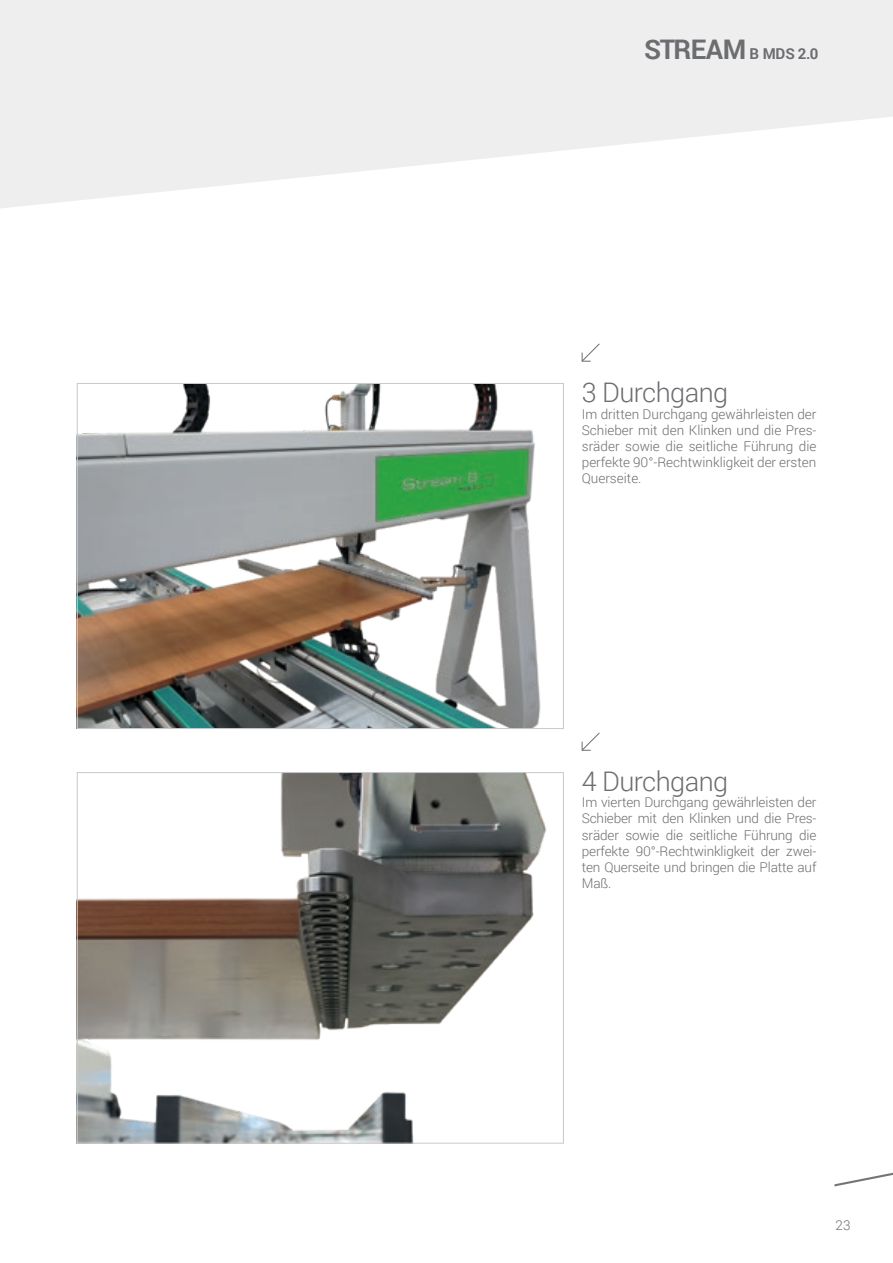
<style>
.page{position:relative;width:893px;height:1263px;background:#fff}
.page>*{position:absolute;margin:0;border:0;box-sizing:border-box;transform-origin:0 0}
.t1{font:300 27px "Roboto";letter-spacing:-.02em;color:#6c6d70}
.t2{font:700 15px "Roboto";color:#6c6d70}
.t3{font:300 13.5px/16.2px "Roboto";letter-spacing:-.01em;color:#6c6d70;text-align:justify}
.s1{font-size:27px}
</style>
<div class="page">
<svg style="left:834px;top:1172px;width:59px;height:14px"></svg>
<svg style="left:0;top:0;width:893px;height:208px;fill:#eeeeef"></svg>
<img style="left:79px;top:385px;width:462px;height:342px">
<img style="left:79px;top:774px;width:468px;height:367px">
<svg style="left:581px;top:343px;width:19px;height:19px"></svg>
<svg style="left:581px;top:732px;width:19px;height:19px"></svg>
<p class="t2" style="left:644px;top:43px;width:176px"><span class="s1">STREAM</span> B MDS 2.0</p>
<p class="t1" style="left:582px;top:374px;width:148px">3 Durchgang</p>
<p class="t3" style="left:582px;top:405px;width:236px">Im dritten Durchgang gewährleisten der Schieber mit den Klinken und die Pres&shy;sräder sowie die seitliche Führung die perfekte 90°-Rechtwinkligkeit der ersten Querseite.</p>
<p class="t1" style="left:582px;top:763px;width:148px">4 Durchgang</p>
<p class="t3" style="left:582px;top:794px;width:236px">Im vierten Durchgang gewährleisten der Schieber mit den Klinken und die Pres&shy;sräder sowie die seitliche Führung die perfekte 90°-Rechtwinkligkeit der zwei&shy;ten Querseite und bringen die Platte auf Maß.</p>
<p class="t3" style="left:836px;top:1216px;width:16px">23</p>
</div>
